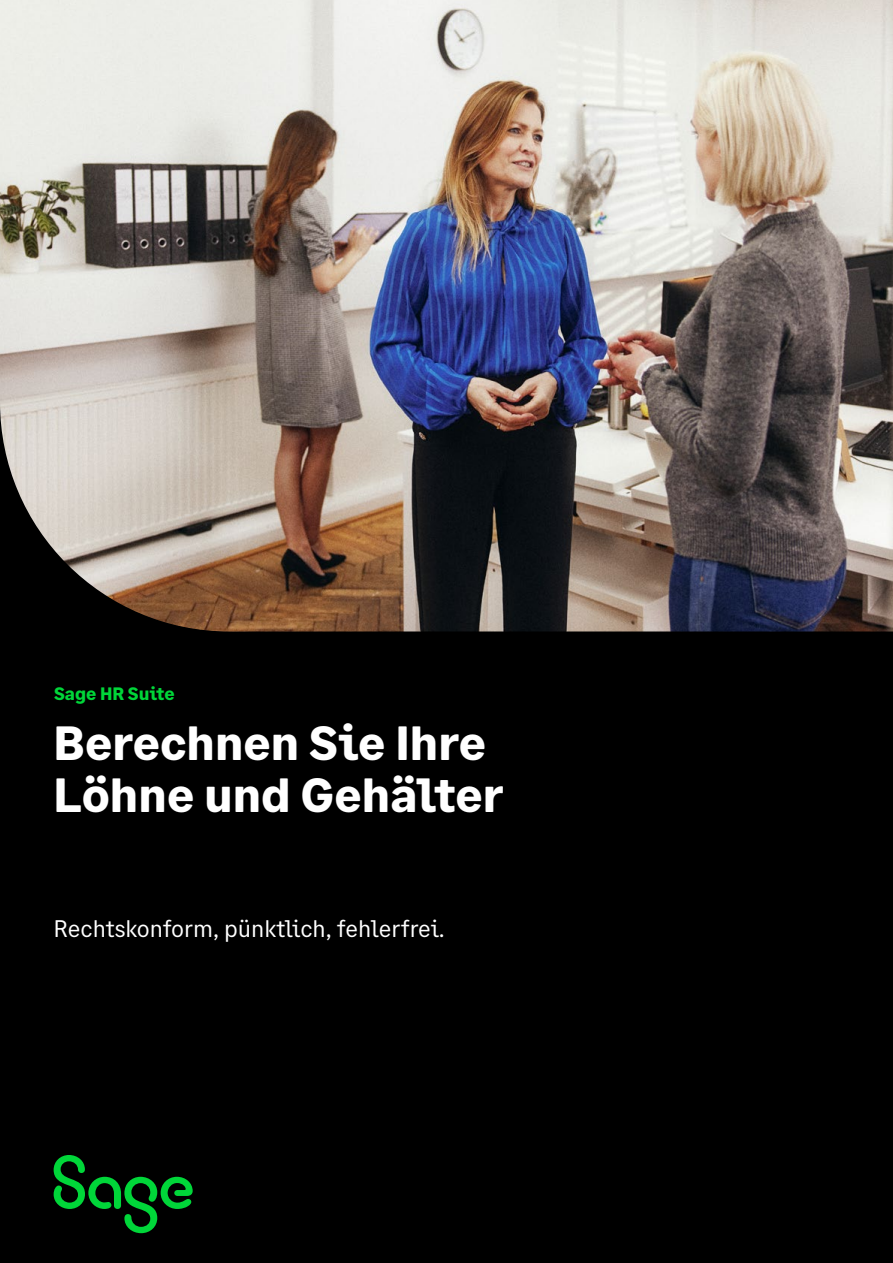
<style>
.page{position:relative;width:893px;height:1263px;background:#000}
.page>*{position:absolute;margin:0;border:0;box-sizing:border-box;transform-origin:0 0}
.t1{font:700 48px/52.5px "Sage Text";color:#fff}
.t2{font:24px "Sage Text";color:#fff}
.t3{font:700 18px "Sage Text";color:#00d639}
</style>
<div class="page">
<img style="left:0;top:0;width:893px;height:631px">
<svg style="left:54px;top:1155px;width:139px;height:78px"></svg>
<p class="t3" style="left:54px;top:682px;width:122px">Sage HR Suite</p>
<h1 class="t1" style="left:54px;top:717px;width:452px">Berechnen Sie Ihre<br>Löhne und Gehälter</h1>
<p class="t2" style="left:54px;top:914px;width:393px">Rechtskonform, pünktlich, fehlerfrei.</p>
</div>
